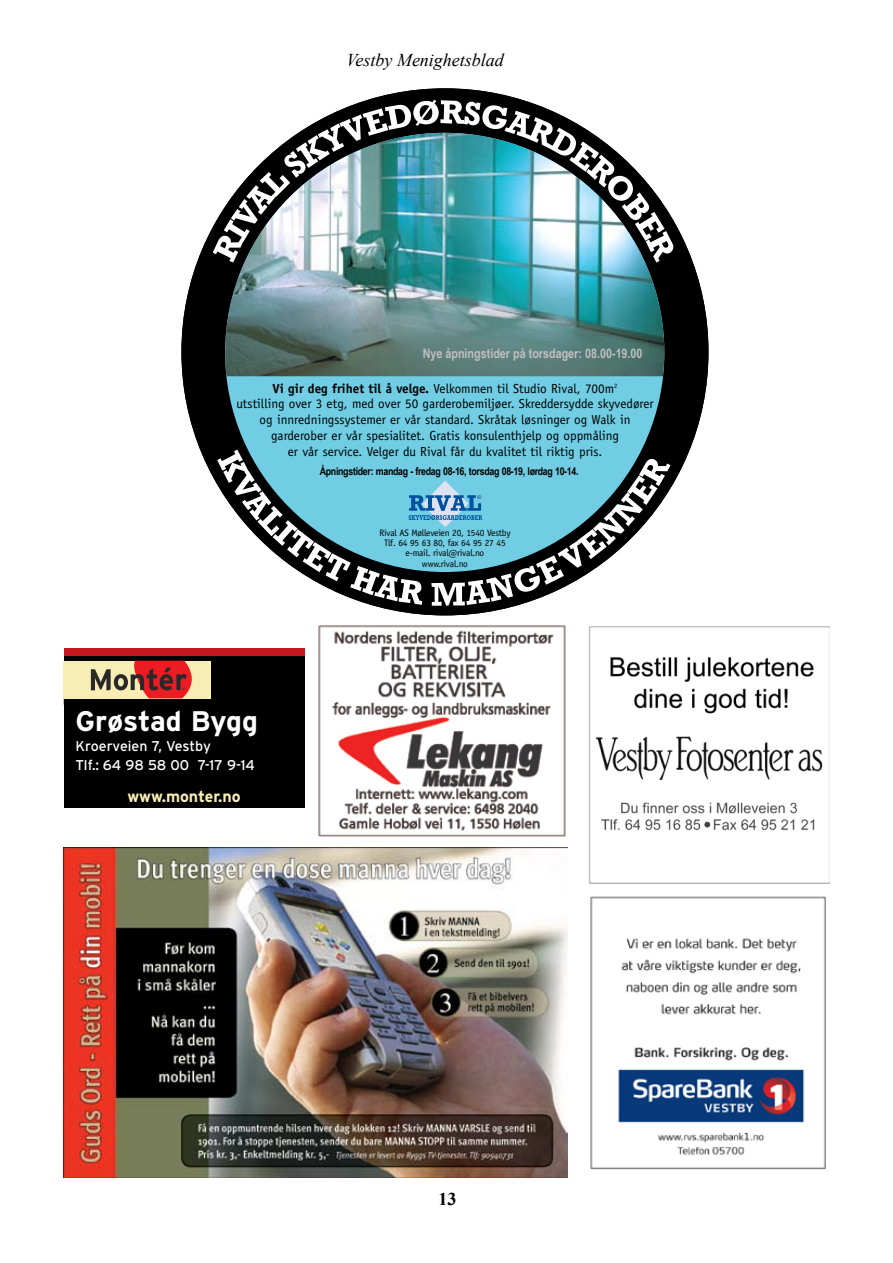
<style>
.page{position:relative;width:893px;height:1263px;background:#fff}
.page>*{position:absolute;margin:0;border:0;box-sizing:border-box;transform-origin:0 0}
.t1{font:700 28.35px "Interstate";color:#fff}
.t2{font:italic 18px "Times New Roman";color:#000}
.t3{font:700 18px "Times New Roman";color:#000}
.t4{font:700 16.05px "Interstate";color:#f9eeb5}
.t5{font:14.1px/18.5px "Interstate";color:#fff}
.t6{font:13.2px/15.8px "Officina Sans";color:#000;text-align:center}
.t7{font:700 13.2px "Arial Narrow";color:#bfbfbf}
.t8{font:700 10.8px "Arial Narrow";letter-spacing:-.03em;color:#000}
.t9{font:9.45px/10.4px "Officina Sans";letter-spacing:-.025em;color:#000;text-align:center}
.s1{font-weight:700}
</style>
<div class="page">
<img style="left:318px;top:625px;width:248px;height:212px">
<img style="left:64px;top:847px;width:503px;height:331px">
<img style="left:589px;top:626px;width:240px;height:258px">
<div style="left:64px;top:737px;width:240px;height:71px;background:#000"></div>
<div style="left:64px;top:655px;width:240px;height:83px;background:#000"></div>
<div style="left:64px;top:648px;width:240px;height:7px;background:#c4161c"></div>
<svg style="left:64px;top:660px;width:147px;height:39px;background:#cd9275"></svg>
<div style="left:181px;top:88px;width:527px;height:527px;background:#000;border-radius:50%"></div>
<svg style="left:213px;top:100px;width:461px;height:156px"></svg>
<div style="left:225px;top:133px;width:439px;height:439px;background:#70cde3;border-radius:50%"></div>
<img style="left:225px;top:133px;width:439px;height:243px">
<svg style="left:217px;top:450px;width:453px;height:156px"></svg>
<img style="left:590px;top:896px;width:236px;height:274px">
<h2 class="t2" style="left:346px;top:48px;width:159px">Vestby Menighetsblad</h2>
<p class="t7" style="left:423px;top:344px;width:221px">Nye åpningstider på torsdager: 08.00-19.00</p>
<p class="t6" style="left:236px;top:380px;width:419px"><span class="s1">Vi gir deg frihet til å velge.</span> Velkommen til Studio Rival, 700m<sup>2<br></sup>utstilling over 3 etg, med over 50 garderobemiljøer. Skreddersydde skyvedører og innredningssystemer er vår standard. Skråtak løsninger og Walk in garderober er vår spesialitet. Gratis konsulenthjelp og oppmåling<br>er vår service. Velger du Rival får du kvalitet til riktig pris.</p>
<p class="t8" style="left:320px;top:463px;width:260px">Åpningstider: mandag - fredag 08-16, torsdag 08-19, lørdag 10-14.</p>
<h1 class="t1" style="left:76px;top:711px;width:184px">Grøstad Bygg</h1>
<p class="t5" style="left:76px;top:738px;width:181px">Kroerveien 7, Vestby<br>Tlf.: 64 98 58 00 7-17 9-14</p>
<p class="t4" style="left:127px;top:790px;width:115px">www.monter.no</p>
<p class="t9" style="left:379px;top:527px;width:133px">Rival AS Mølleveien 20, 1540 Vestby<br>Tlf. 64 95 63 80, fax 64 95 27 45 e-mail. rival@rival.no<br>www.rival.no</p>
<h2 class="t3" style="left:438px;top:1186px;width:19px">13</h2>
</div>
